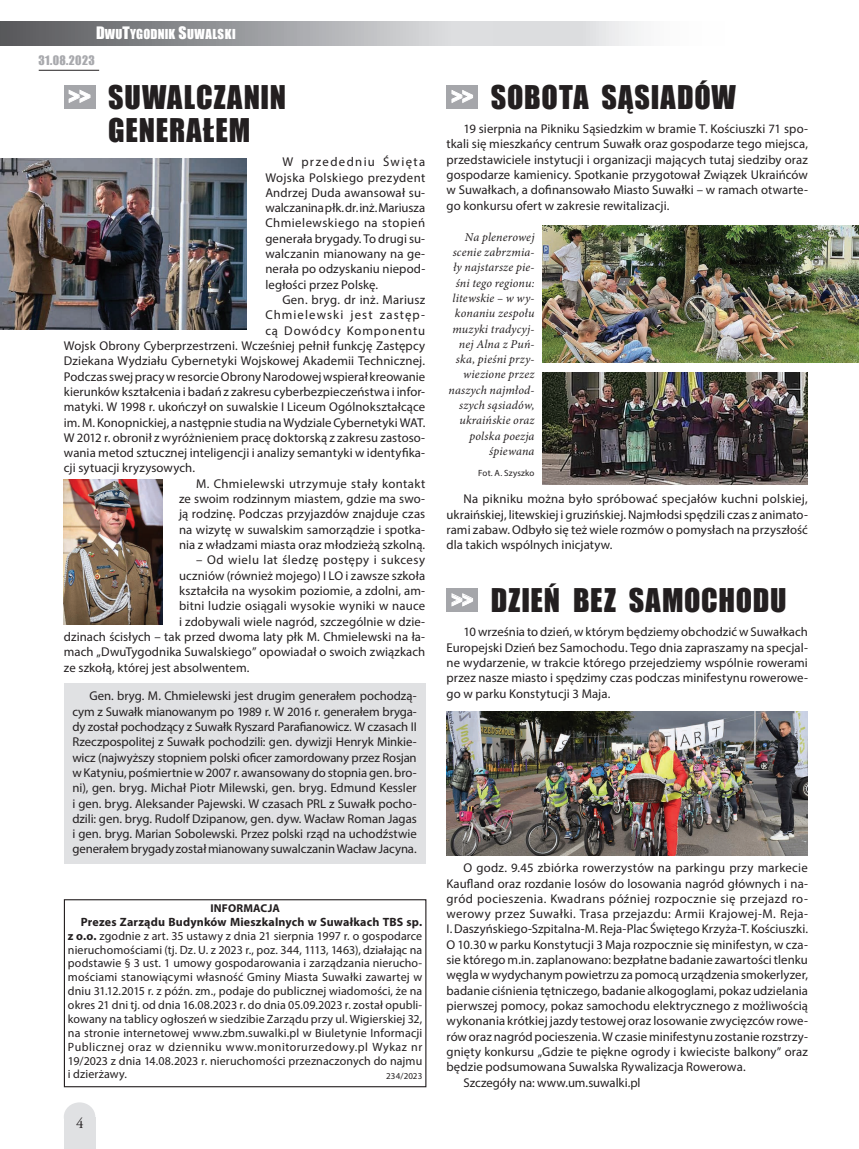
<style>
.page{position:relative;width:859px;height:1149px;background:#fff}
.page>*{position:absolute;margin:0;border:0;box-sizing:border-box;transform-origin:0 0}
.t1{font:30px/33px "Impact";letter-spacing:.03em;color:#231f20;text-align:center}
.t2{font:24.15px "Impact";color:#fff;scale:.87 1}
.t3{font:15px "Adobe Garamond Pro";color:#231f20}
.t4{font:12.75px/15.3px "Myriad Pro";letter-spacing:.01em;color:#231f20;text-align:justify}
.t5{font:12.75px "Myriad Pro";letter-spacing:.03em;color:#231f20}
.t6{font:12.75px "Myriad Pro";letter-spacing:.04em;color:#231f20}
.t7{font:12.75px "Myriad Pro";letter-spacing:.085em;color:#231f20}
.t8{font:12.75px "Myriad Pro";letter-spacing:.07em;color:#231f20}
.t9{font:12.6px "Impact";letter-spacing:.015em;color:#fff}
.t10{font:12px/13.8px "Myriad Pro";letter-spacing:.01em;color:#231f20;text-align:justify}
.t11{font:italic 12px/15.3px "Minion Pro";letter-spacing:.01em;color:#231f20;text-align:right}
.t12{font:12px "Impact";letter-spacing:.03em;color:#a8a9ad}
.t13{font:700 11.4px "Myriad Pro";color:#231f20}
.t14{font:9px "Myriad Pro";letter-spacing:.015em;color:#231f20}
.s1{font-size:15.75px}
.s2{font-size:24.45px;color:#fff}
.s3{font-weight:700}
</style>
<div class="page">
<hr style="left:39px;top:70px;width:60px;height:1px;background:#231f20">
<div style="left:64px;top:1101px;width:31px;height:29px;background:#e0e1e3;border-radius:50%"></div>
<div style="left:64px;top:1116px;width:31px;height:32px;background:#e0e1e3"></div>
<svg style="left:0;top:21px;width:641px;height:24px;background:#acadb0"></svg>
<div style="left:64px;top:683px;width:361px;height:180px;background:#e0e1e3"></div>
<div style="left:64px;top:85px;width:32px;height:23px;background:#a5a6aa"></div>
<svg style="left:69px;top:90px;width:21px;height:13px"></svg>
<img style="left:64px;top:479px;width:98px;height:145px">
<img style="left:0;top:158px;width:246px;height:172px">
<div style="left:446px;top:85px;width:32px;height:23px;background:#a5a6aa"></div>
<svg style="left:452px;top:90px;width:21px;height:13px"></svg>
<img style="left:542px;top:372px;width:265px;height:112px">
<img style="left:543px;top:225px;width:316px;height:138px">
<div style="left:446px;top:588px;width:32px;height:23px;background:#a5a6aa"></div>
<svg style="left:452px;top:593px;width:21px;height:13px"></svg>
<img style="left:446px;top:711px;width:361px;height:144px">
<div style="left:64px;top:898px;width:362px;height:188px;border:1px solid #231f20"></div>
<p class="t9" style="left:96px;top:25px;width:141px"><span class="s1">D</span>WU<span class="s1">T</span>YGODNIK <span class="s1">S</span>UWALSKI</p>
<p class="t12" style="left:38px;top:51px;width:58px">31.08.2023</p>
<h1 class="t1" style="left:69px;top:80px;width:219px"><span class="s2">&gt;&gt;</span> SUWALCZANIN<br>GENERAŁEM</h1>
<p class="t4" style="left:265px;top:154px;width:161px;text-indent:17px">W przededniu Święta Wojska Polskiego prezydent Andrzej Duda awansował su&shy;walczanina płk. dr. inż. Mariusza Chmielewskiego na stopień generała brygady. To drugi su&shy;walczanin mianowany na ge&shy;nerała po odzyskaniu niepod&shy;ległości przez Polskę.</p>
<p class="t4" style="left:282px;top:292px;width:144px">Gen. bryg. dr inż. Mariusz</p>
<p class="t7" style="left:265px;top:307px;width:161px">Chmielewski jest zastęp-</p>
<p class="t8" style="left:265px;top:322px;width:161px">cą Dowódcy Komponentu</p>
<p class="t4" style="left:64px;top:338px;width:363px">Wojsk Obrony Cyberprzestrzeni. Wcześniej pełnił funkcję Zastępcy</p>
<p class="t4" style="left:64px;top:353px;width:363px">Dziekana Wydziału Cybernetyki Wojskowej Akademii Technicznej.</p>
<p class="t4" style="left:64px;top:368px;width:363px">Podczas swej pracy w resorcie Obrony Narodowej wspierał kreowanie</p>
<p class="t4" style="left:64px;top:383px;width:363px">kierunków kształcenia i badań z zakresu cyberbezpieczeństwa i infor-</p>
<p class="t4" style="left:64px;top:399px;width:363px">matyki. W 1998 r. ukończył on suwalskie I Liceum Ogólnokształcące</p>
<p class="t4" style="left:64px;top:414px;width:363px">im. M. Konopnickiej, a następnie studia na Wydziale Cybernetyki WAT.</p>
<p class="t4" style="left:64px;top:429px;width:363px">W 2012 r. obronił z wyróżnieniem pracę doktorską z zakresu zastoso-</p>
<p class="t4" style="left:64px;top:445px;width:363px">wania metod sztucznej inteligencji i analizy semantyki w identyfika-</p>
<p class="t4" style="left:64px;top:460px;width:133px">cji sytuacji kryzysowych.</p>
<p class="t5" style="left:196px;top:475px;width:231px">M. Chmielewski utrzymuje stały kontakt</p>
<p class="t4" style="left:179px;top:491px;width:248px">ze swoim rodzinnym miastem, gdzie ma swo-</p>
<p class="t4" style="left:179px;top:506px;width:248px">ją rodzinę. Podczas przyjazdów znajduje czas</p>
<p class="t4" style="left:179px;top:521px;width:248px">na wizytę w suwalskim samorządzie i spotka-</p>
<p class="t4" style="left:179px;top:536px;width:248px">nia z władzami miasta oraz młodzieżą szkolną.</p>
<p class="t6" style="left:196px;top:552px;width:231px">– Od wielu lat śledzę postępy i sukcesy</p>
<p class="t4" style="left:179px;top:567px;width:248px">uczniów (również mojego) I LO i zawsze szkoła</p>
<p class="t4" style="left:179px;top:582px;width:248px">kształciła na wysokim poziomie, a zdolni, am-</p>
<p class="t4" style="left:179px;top:598px;width:248px">bitni ludzie osiągali wysokie wyniki w nauce</p>
<p class="t4" style="left:179px;top:613px;width:248px">i zdobywali wiele nagród, szczególnie w dzie-</p>
<p class="t4" style="left:64px;top:628px;width:363px">dzinach ścisłych – tak przed dwoma laty płk M. Chmielewski na ła-</p>
<p class="t4" style="left:64px;top:644px;width:363px">mach „DwuTygodnika Suwalskiego” opowiadał o swoich związkach</p>
<p class="t4" style="left:64px;top:659px;width:187px">ze szkołą, której jest absolwentem.</p>
<p class="t4" style="left:72px;top:688px;width:346px;text-indent:17px">Gen. bryg. M. Chmielewski jest drugim generałem pochodzą&shy;cym z Suwałk mianowanym po 1989 r. W 2016 r. generałem bryga&shy;dy został pochodzący z Suwałk Ryszard Parafianowicz. W czasach II Rzeczpospolitej z Suwałk pochodzili: gen. dywizji Henryk Minkie&shy;wicz (najwyższy stopniem polski oficer zamordowany przez Rosjan w Katyniu, pośmiertnie w 2007 r. awansowany do stopnia gen. bro&shy;ni), gen. bryg. Michał Piotr Milewski, gen. bryg. Edmund Kessler i gen. bryg. Aleksander Pajewski. W czasach PRL z Suwałk pocho&shy;dzili: gen. bryg. Rudolf Dzipanow, gen. dyw. Wacław Roman Jagas i gen. bryg. Marian Sobolewski. Przez polski rząd na uchodźstwie generałem brygady został mianowany suwalczanin Wacław Jacyna.</p>
<p class="t13" style="left:210px;top:900px;width:27px">IN FORMAC</p>
<p class="t13" style="left:268px;top:900px;width:13px">JA</p>
<p class="t10" style="left:68px;top:914px;width:356px;text-indent:13px"><span class="s3">Prezes Zarządu Budynków Mieszkalnych w Suwałkach TBS sp. z o.o.</span> zgodnie z art. 35 ustawy z dnia 21 sierpnia 1997 r. o gospodarce nieruchomościami (tj. Dz. U. z 2023 r., poz. 344, 1113, 1463), działając na podstawie § 3 ust. 1 umowy gospodarowania i zarządzania nierucho&shy;mościami stanowiącymi własność Gminy Miasta Suwałki zawartej w dniu 31.12.2015 r. z późn. zm., podaje do publicznej wiadomości, że na okres 21 dni tj. od dnia 16.08.2023 r. do dnia 05.09.2023 r. został opubli&shy;kowany na tablicy ogłoszeń w siedzibie Zarządu przy ul. Wigierskiej 32, na stronie internetowej www.zbm.suwalki.pl w Biuletynie Informacji Publicznej oraz w dzienniku www.monitorurzedowy.pl Wykaz nr 19/2023 z dnia 14.08.2023 r. nieruchomości przeznaczonych do najmu i dzierżawy.</p>
<p class="t14" style="left:386px;top:1069px;width:38px">234/2023</p>
<p class="t3" style="left:76px;top:1113px;width:9px">4</p>
<h1 class="t1" style="left:491px;top:80px;width:247px">SOBOTA SĄSIADÓW</h1>
<p class="t4" style="left:446px;top:121px;width:363px;text-indent:17px">19 sierpnia na Pikniku Sąsiedzkim w bramie T. Kościuszki 71 spo&shy;tkali się mieszkańcy centrum Suwałk oraz gospodarze tego miejsca, przedstawiciele instytucji i organizacji mających tutaj siedziby oraz gospodarze kamienicy. Spotkanie przygotował Związek Ukraińców w Suwałkach, a dofinansowało Miasto Suwałki – w ramach otwarte&shy;go konkursu ofert w zakresie rewitalizacji.</p>
<h2 class="t2" style="left:451px;top:78px;width:27px">&gt;&gt;</h2>
<p class="t11" style="left:448px;top:229px;width:88px">Na plenerowej scenie zabrzmia&shy;ły najstarsze pie&shy;śni tego regionu: litewskie – w wy&shy;konaniu zespołu muzyki tradycyj&shy;nej Alna z Puń&shy;ska, pieśni przy&shy;wiezione przez naszych najmłod&shy;szych sąsiadów, ukraińskie oraz polska poezja śpiewana</p>
<p class="t14" style="left:478px;top:467px;width:58px">Fot. A. Szyszko</p>
<p class="t4" style="left:446px;top:491px;width:363px;text-indent:17px">Na pikniku można było spróbować specjałów kuchni polskiej, ukraińskiej, litewskiej i gruzińskiej. Najmłodsi spędzili czas z animato&shy;rami zabaw. Odbyło się też wiele rozmów o pomysłach na przyszłość dla takich wspólnych inicjatyw.</p>
<h1 class="t1" style="left:491px;top:583px;width:297px">DZIEŃ BEZ SAMOCHODU</h1>
<p class="t4" style="left:446px;top:624px;width:363px;text-indent:17px">10 września to dzień, w którym będziemy obchodzić w Suwałkach Europejski Dzień bez Samochodu. Tego dnia zapraszamy na specjal&shy;ne wydarzenie, w trakcie którego przejedziemy wspólnie rowerami przez nasze miasto i spędzimy czas podczas minifestynu rowerowe&shy;go w parku Konstytucji 3 Maja.</p>
<h2 class="t2" style="left:451px;top:581px;width:27px">&gt;&gt;</h2>
<p class="t4" style="left:463px;top:859px;width:346px">O godz. 9.45 zbiórka rowerzystów na parkingu przy markecie</p>
<p class="t4" style="left:446px;top:875px;width:363px">Kaufland oraz rozdanie losów do losowania nagród głównych i na-</p>
<p class="t4" style="left:446px;top:890px;width:363px">gród pocieszenia. Kwadrans później rozpocznie się przejazd ro-</p>
<p class="t4" style="left:446px;top:905px;width:363px">werowy przez Suwałki. Trasa przejazdu: Armii Krajowej-M. Reja-</p>
<p class="t4" style="left:446px;top:921px;width:363px">I. Daszyńskiego-Szpitalna-M. Reja-Plac Świętego Krzyża-T. Kościuszki.</p>
<p class="t4" style="left:446px;top:936px;width:363px">O 10.30 w parku Konstytucji 3 Maja rozpocznie się minifestyn, w cza-</p>
<p class="t4" style="left:446px;top:951px;width:363px">sie którego m.in. zaplanowano: bezpłatne badanie zawartości tlenku</p>
<p class="t4" style="left:446px;top:966px;width:363px">węgla w wydychanym powietrzu za pomocą urządzenia smokerlyzer,</p>
<p class="t4" style="left:446px;top:982px;width:363px">badanie ciśnienia tętniczego, badanie alkogoglami, pokaz udzielania</p>
<p class="t4" style="left:446px;top:997px;width:363px">pierwszej pomocy, pokaz samochodu elektrycznego z możliwością</p>
<p class="t4" style="left:446px;top:1012px;width:363px">wykonania krótkiej jazdy testowej oraz losowanie zwycięzców rowe-</p>
<p class="t4" style="left:446px;top:1028px;width:363px">rów oraz nagród pocieszenia. W czasie minifestynu zostanie rozstrzy-</p>
<p class="t4" style="left:446px;top:1043px;width:363px">gnięty konkursu „Gdzie te piękne ogrody i kwieciste balkony” oraz</p>
<p class="t4" style="left:446px;top:1058px;width:301px">będzie podsumowana Suwalska Rywalizacja Rowerowa.</p>
<p class="t4" style="left:463px;top:1074px;width:179px">Szczegóły na: www.um.suwalki.pl</p>
</div>
